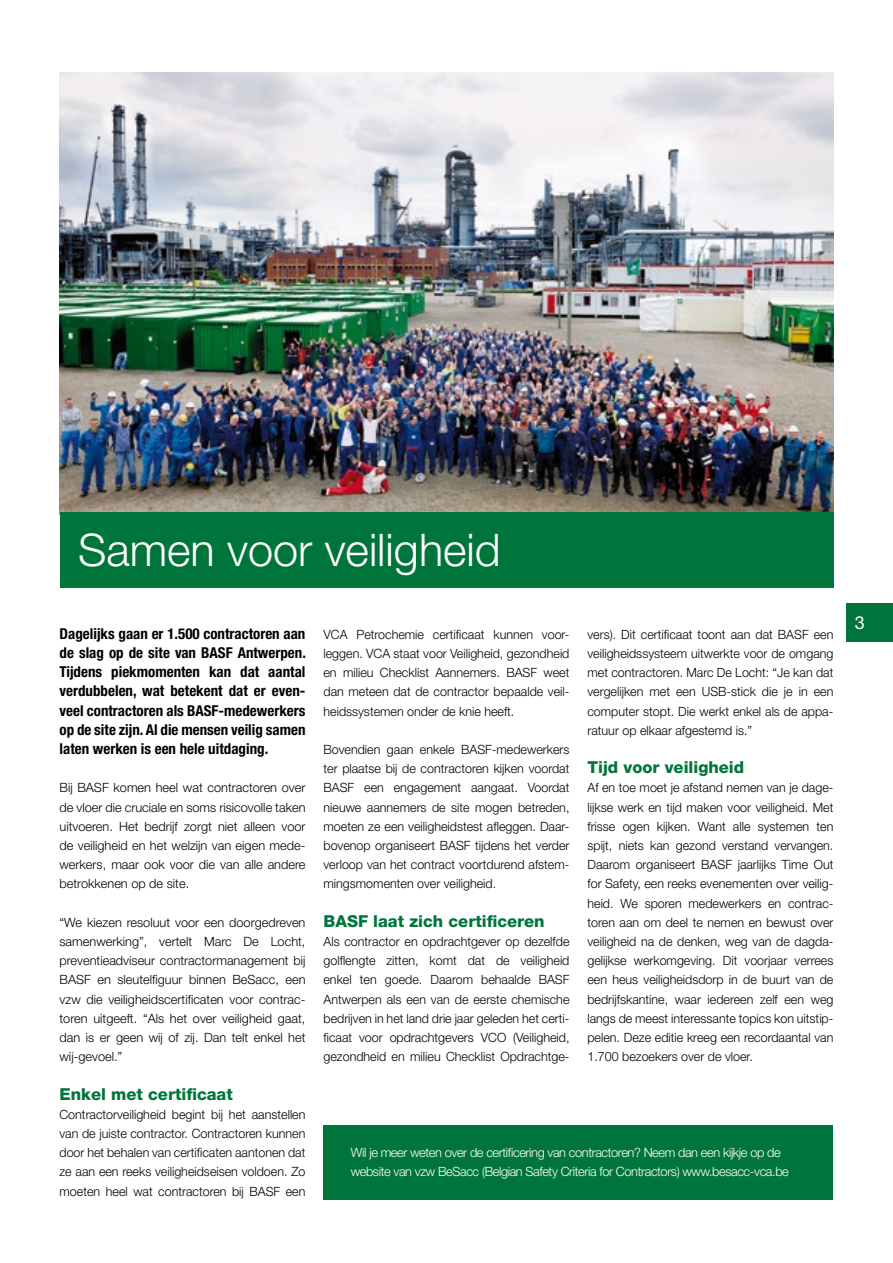
<style>
.page{position:relative;width:893px;height:1263px;background:#fff}
.page>*{position:absolute;margin:0;border:0;box-sizing:border-box;transform-origin:0 0}
.t1{font:300 45px "Helvetica Neue LT Std";color:#fff}
.t2{font:18px "Helvetica Neue LT Std";color:#fff}
.t3{font:800 16.5px "Helvetica Neue LT Std";color:#00753b}
.t4{font:700 condensed 15px/19.2px "Helvetica Neue LT Std";color:#000;text-align:justify}
.t5{font:300 12.75px/19.2px "Helvetica Neue LT Std";color:#000;text-align:justify}
.t6{font:300 12.75px/19.2px "Helvetica Neue LT Std";letter-spacing:-.03em;color:#fff}
</style>
<div class="page">
<div style="left:846px;top:604px;width:47px;height:38px;background:#00753b"></div>
<img style="left:60px;top:72px;width:773px;height:440px">
<div style="left:60px;top:512px;width:773px;height:76px;background:#00753b"></div>
<div style="left:323px;top:1125px;width:510px;height:75px;background:#00753b"></div>
<h1 class="t1" style="left:78px;top:522px;width:424px">Samen voor veiligheid</h1>
<p class="t4" style="left:60px;top:624px;width:248px">Dagelijks gaan er 1.500 contractoren aan de slag op de site van BASF Antwerpen.<br>Tijdens piekmomenten kan dat aantal verdubbelen, wat betekent dat er even&shy;veel contractoren als BASF-medewerkers op de site zijn. Al die mensen veilig samen laten werken is een hele uitdaging.</p>
<p class="t5" style="left:60px;top:778px;width:247px">Bij BASF komen heel wat contractoren over de vloer die cruciale en soms risicovolle taken uitvoeren. Het bedrijf zorgt niet alleen voor de veiligheid en het welzijn van eigen mede&shy;werkers, maar ook voor die van alle andere betrokkenen op de site.</p>
<p class="t5" style="left:60px;top:912px;width:247px">“We kiezen resoluut voor een doorgedreven samenwerking”, vertelt Marc De Locht, preventieadviseur contractormanagement bij BASF en sleutelfiguur binnen BeSacc, een vzw die veiligheidscertificaten voor contrac&shy;toren uitgeeft. “Als het over veiligheid gaat, dan is er geen wij of zij. Dan telt enkel het wij-gevoel.”</p>
<p class="t3" style="left:60px;top:1084px;width:175px">Enkel met certificaat</p>
<p class="t5" style="left:60px;top:1104px;width:247px">Contractorveiligheid begint bij het aanstellen van de juiste contractor. Contractoren kunnen door het behalen van certificaten aantonen dat ze aan een reeks veiligheidseisen voldoen. Zo moeten heel wat contractoren bij BASF een</p>
<p class="t5" style="left:323px;top:624px;width:247px">VCA Petrochemie certificaat kunnen voor&shy;leggen. VCA staat voor Veiligheid, gezondheid en milieu Checklist Aannemers. BASF weet dan meteen dat de contractor bepaalde veil&shy;heidssystemen onder de knie heeft.</p>
<p class="t5" style="left:323px;top:739px;width:247px">Bovendien gaan enkele BASF-medewerkers ter plaatse bij de contractoren kijken voordat BASF een engagement aangaat. Voordat nieuwe aannemers de site mogen betreden, moeten ze een veiligheidstest afleggen. Daar&shy;bovenop organiseert BASF tijdens het verder verloop van het contract voortdurend afstem&shy;mingsmomenten over veiligheid.</p>
<p class="t3" style="left:323px;top:911px;width:222px">BASF laat zich certificeren</p>
<p class="t5" style="left:323px;top:931px;width:247px">Als contractor en opdrachtgever op dezelfde golflengte zitten, komt dat de veiligheid enkel ten goede. Daarom behaalde BASF Antwerpen als een van de eerste chemische bedrijven in het land drie jaar geleden het certi&shy;ficaat voor opdrachtgevers VCO (Veiligheid, gezondheid en milieu Checklist Opdrachtge-</p>
<p class="t5" style="left:587px;top:624px;width:247px">vers). Dit certificaat toont aan dat BASF een veiligheidssysteem uitwerkte voor de omgang met contractoren. Marc De Locht: “Je kan dat vergelijken met een USB-stick die je in een computer stopt. Die werkt enkel als de appa&shy;ratuur op elkaar afgestemd is.”</p>
<p class="t3" style="left:587px;top:757px;width:158px">Tijd voor veiligheid</p>
<p class="t5" style="left:587px;top:778px;width:247px">Af en toe moet je afstand nemen van je dage&shy;lijkse werk en tijd maken voor veiligheid. Met frisse ogen kijken. Want alle systemen ten spijt, niets kan gezond verstand vervangen.<br>Daarom organiseert BASF jaarlijks Time Out for Safety, een reeks evenementen over veilig&shy;heid. We sporen medewerkers en contrac&shy;toren aan om deel te nemen en bewust over veiligheid na de denken, weg van de dagda&shy;gelijkse werkomgeving. Dit voorjaar verrees een heus veiligheidsdorp in de buurt van de bedrijfskantine, waar iedereen zelf een weg langs de meest interessante topics kon uitstip&shy;pelen. Deze editie kreeg een recordaantal van 1.700 bezoekers over de vloer.</p>
<p class="t6" style="left:351px;top:1143px;width:440px">Wil je meer weten over de certificering van contractoren? Neem dan een kijkje op de website van vzw BeSacc (Belgian Safety Criteria for Contractors) www.besacc-vca.be</p>
<h2 class="t2" style="left:855px;top:612px;width:12px">3</h2>
</div>
